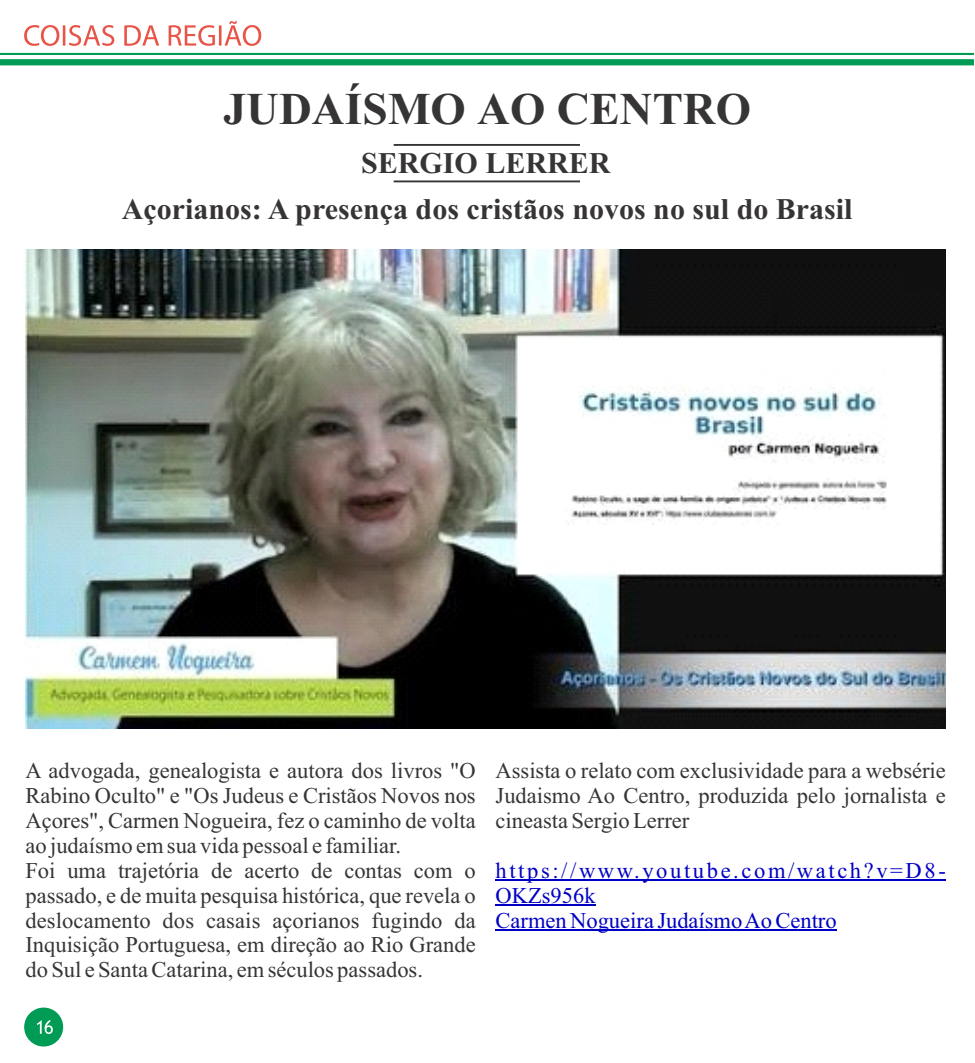
<style>
.page{position:relative;width:975px;height:1063px;background:#fff}
.page>*{position:absolute;margin:0;border:0;box-sizing:border-box;transform-origin:0 0}
.t1{font:700 45.38px "Times New Roman";color:#373435}
.t2{font:700 30px "Times New Roman";color:#373435}
.t3{font:22.5px/24.9px "Times New Roman";color:#373435}
.t4{font:22.5px/24.9px "Times New Roman";color:#0000c4}
</style>
<div class="page">
<hr style="left:0;top:53px;width:973px;height:2px;background:#009b54">
<div style="left:0;top:59px;width:973px;height:6px;background:#009b54"></div>
<svg style="left:24px;top:21px;width:237px;height:25px"></svg>
<img style="left:25px;top:249px;width:920px;height:479px">
<hr style="left:393px;top:144px;width:187px;height:2px;background:#373435">
<hr style="left:393px;top:180px;width:187px;height:2px;background:#373435">
<hr style="left:495px;top:880px;width:450px;height:1px;background:#0000c4">
<hr style="left:495px;top:905px;width:100px;height:1px;background:#0000c4">
<hr style="left:495px;top:930px;width:162px;height:1px;background:#0000c4">
<hr style="left:657px;top:930px;width:179px;height:1px;background:#0000c4">
<div style="left:24px;top:1008px;width:39px;height:39px;background:#009b54;border-radius:50%"></div>
<svg style="left:37px;top:1020px;width:16px;height:14px"></svg>
<h1 class="t1" style="left:223px;top:93px;width:529px">JUDAÍSMO AO CENTRO</h1>
<h2 class="t2" style="left:361px;top:153px;width:251px">SERGIO LERRER</h2>
<h2 class="t2" style="left:122px;top:199px;width:732px">Açorianos: A presença dos cristãos novos no sul do Brasil</h2>
<p class="t3" style="left:25px;top:760px;width:452px">A advogada, genealogista e autora dos livros "O Rabino Oculto" e "Os Judeus e Cristãos Novos nos Açores", Carmen Nogueira, fez o caminho de volta ao judaísmo em sua vida pessoal e familiar.<br>Foi uma trajetória de acerto de contas com o passado, e de muita pesquisa histórica, que revela o deslocamento dos casais açorianos fugindo da Inquisição Portuguesa, em direção ao Rio Grande do Sul e Santa Catarina, em séculos passados.</p>
<p class="t3" style="left:495px;top:760px;width:452px;text-align:justify">Assista o relato com exclusividade para a websérie Judaismo Ao Centro, produzida pelo jornalista e cineasta Sergio Lerrer</p>
<p class="t4" style="left:495px;top:860px;width:451px">https://www.youtube.com/watch?v=D8-<br>OKZs956k<br>Carmen Nogueira Judaísmo Ao Centro</p>
</div>
